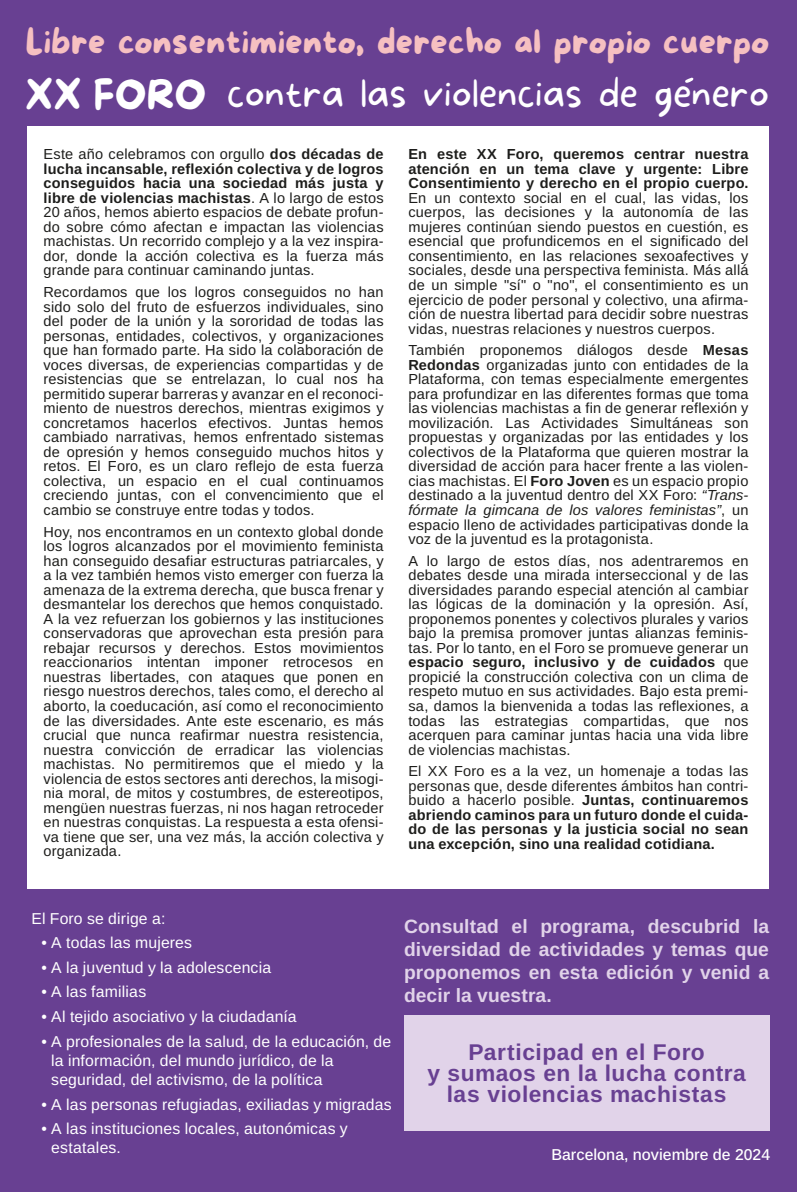
<style>
.page{position:relative;width:797px;height:1192px;background:#fff}
.page>*{position:absolute;margin:0;border:0;box-sizing:border-box;transform-origin:0 0}
.t1{font:100 41.12px "More Sugar";color:#fff}
.t2{font:34.48px "More Sugar";color:#f6c0c1}
.t3{font:22.75px/21px "Arimo";letter-spacing:.02em;color:#684092;text-align:center}
.t4{font:19.25px/22.8px "Arimo";color:#e1d3e9;text-align:justify}
.t5{font:15.75px/19.2px "Arimo";letter-spacing:.01em;color:#fff}
.t6{font:500 15.75px "Arimo";color:#fff}
.t7{font:14.53px/14.5px "Arimo";letter-spacing:.015em;color:#1d1d1b;text-align:justify}
.s1{font-weight:400}
.s2{font-weight:700}
.s3{font-style:italic}
</style>
<div class="page">
<div style="left:0;top:0;width:796px;height:1191px;background:#684092"></div>
<div style="left:28px;top:126px;width:740px;height:762px;background:#fff"></div>
<div style="left:404px;top:1015px;width:364px;height:115px;background:#e1d3e9"></div>
<svg style="left:685px;top:78px;width:8px;height:5px"></svg>
<h2 class="t2" style="left:26px;top:24px;width:744px">Lïbre cønsentïmïentø, derechø ål prøpïø cûerpø</h2>
<h1 class="t1" style="left:25px;top:67px;width:745px"><span class="s1">XX FÕRÕ</span> cøntrå lås vïølencïås de generø</h1>
<p class="t7" style="left:43px;top:147px;width:341px">Este año celebramos con orgullo dos décadas de lucha incansable, reflexión colectiva y de logros conseguidos hacia una sociedad más justa y libre de violencias machistas. A lo largo de estos 20 años, hemos abierto espacios de debate profun&shy;do sobre cómo afectan e impactan las violencias machistas. Un recorrido complejo y a la vez inspira&shy;dor, donde la acción colectiva es la fuerza más grande para continuar caminando juntas.</p>
<p class="t7" style="left:43px;top:284px;width:341px">Recordamos que los logros conseguidos no han sido solo del fruto de esfuerzos individuales, sino del poder de la unión y la sororidad de todas las personas, entidades, colectivos, y organizaciones que han formado parte. Ha sido la colaboración de voces diversas, de experiencias compartidas y de resistencias que se entrelazan, lo cual nos ha permitido superar barreras y avanzar en el reconoci&shy;miento de nuestros derechos, mientras exigimos y concretamos hacerlos efectivos. Juntas hemos cambiado narrativas, hemos enfrentado sistemas de opresión y hemos conseguido muchos hitos y retos. El Foro, es un claro reflejo de esta fuerza colectiva, un espacio en el cual continuamos creciendo juntas, con el convencimiento que el cambio se construye entre todas y todos.</p>
<p class="t7" style="left:43px;top:524px;width:341px">Hoy, nos encontramos en un contexto global donde los logros alcanzados por el movimiento feminista han conseguido desafiar estructuras patriarcales, y a la vez también hemos visto emerger con fuerza la amenaza de la extrema derecha, que busca frenar y desmantelar los derechos que hemos conquistado.<br>A la vez refuerzan los gobiernos y las instituciones conservadoras que aprovechan esta presión para rebajar recursos y derechos. Estos movimientos reaccionarios intentan imponer retrocesos en nuestras libertades, con ataques que ponen en riesgo nuestros derechos, tales como, el derecho al aborto, la coeducación, así como el reconocimiento de las diversidades. Ante este escenario, es más crucial que nunca reafirmar nuestra resistencia, nuestra convicción de erradicar las violencias machistas. No permitiremos que el miedo y la violencia de estos sectores anti derechos, la misogi&shy;nia moral, de mitos y costumbres, de estereotipos, mengüen nuestras fuerzas, ni nos hagan retroceder en nuestras conquistas. La respuesta a esta ofensi&shy;va tiene que ser, una vez más, la acción colectiva y organizada.</p>
<p class="t7" style="left:408px;top:147px;width:341px">En este XX Foro, queremos centrar nuestra atención en un tema clave y urgente: Libre Consentimiento y derecho en el propio cuerpo.<br>En un contexto social en el cual, las vidas, los cuerpos, las decisiones y la autonomía de las mujeres continúan siendo puestos en cuestión, es esencial que profundicemos en el significado del consentimiento, en las relaciones sexoafectives y sociales, desde una perspectiva feminista. Más allá de un simple "sí" o "no", el consentimiento es un ejercicio de poder personal y colectivo, una afirma&shy;ción de nuestra libertad para decidir sobre nuestras vidas, nuestras relaciones y nuestros cuerpos.</p>
<p class="t7" style="left:408px;top:343px;width:341px">También proponemos diálogos desde Mesas Redondas organizadas junto con entidades de la Plataforma, con temas especialmente emergentes para profundizar en las diferentes formas que toma las violencias machistas a fin de generar reflexión y movilización. Las Actividades Simultáneas son propuestas y organizadas por las entidades y los colectivos de la Plataforma que quieren mostrar la diversidad de acción para hacer frente a las violen&shy;cias machistas. El <span class="s2">Foro Joven</span> es un espacio propio destinado a la juventud dentro del XX Foro: <span class="s3">“Trans&shy;fórmate la gimcana de los valores feministas”</span>, un espacio lleno de actividades participativas donde la voz de la juventud es la protagonista.</p>
<p class="t7" style="left:408px;top:553px;width:341px">A lo largo de estos días, nos adentraremos en debates desde una mirada interseccional y de las diversidades parando especial atención al cambiar las lógicas de la dominación y la opresión. Así, proponemos ponentes y colectivos plurales y varios bajo la premisa promover juntas alianzas feminis&shy;tas. Por lo tanto, en el Foro se promueve generar un espacio seguro, inclusivo y de cuidados que propicié la construcción colectiva con un clima de respeto mutuo en sus actividades. Bajo esta premi&shy;sa, damos la bienvenida a todas las reflexiones, a todas las estrategias compartidas, que nos acerquen para caminar juntas hacia una vida libre de violencias machistas.</p>
<p class="t7" style="left:408px;top:763px;width:341px">El XX Foro es a la vez, un homenaje a todas las personas que, desde diferentes ámbitos han contri&shy;buido a hacerlo posible. Juntas, continuaremos abriendo caminos para un futuro donde el cuida&shy;do de las personas y la justicia social no sean una excepción, sino una realidad cotidiana.</p>
<p class="t5" style="left:31px;top:908px;width:135px">El Foro se dirige a:</p>
<p class="t5" style="left:41px;top:933px;width:152px">• A todas las mujeres</p>
<p class="t5" style="left:41px;top:957px;width:231px">• A la juventud y la adolescencia</p>
<p class="t5" style="left:41px;top:982px;width:106px">• A las familias</p>
<p class="t5" style="left:41px;top:1006px;width:257px">• Al tejido asociativo y la ciudadanía</p>
<p class="t5" style="left:51px;top:1031px;width:341px;text-indent:-10px">• A profesionales de la salud, de la educación, de la información, del mundo jurídico, de la seguridad, del activismo, de la política</p>
<p class="t5" style="left:41px;top:1094px;width:352px">• A las personas refugiadas, exiliadas y migradas</p>
<p class="t5" style="left:51px;top:1118px;width:298px;text-indent:-10px">• A las instituciones locales, autonómicas y estatales.</p>
<h3 class="t4" style="left:404px;top:915px;width:366px">Consultad el programa, descubrid la diversidad de actividades y temas que proponemos en esta edición y venid a decir la vuestra.</h3>
<h3 class="t3" style="left:427px;top:1041px;width:320px">Participad en el Foro<br>y sumaos en la lucha contra las violencias machistas</h3>
<p class="t6" style="left:551px;top:1145px;width:220px">Barcelona, noviembre de 2024</p>
</div>
